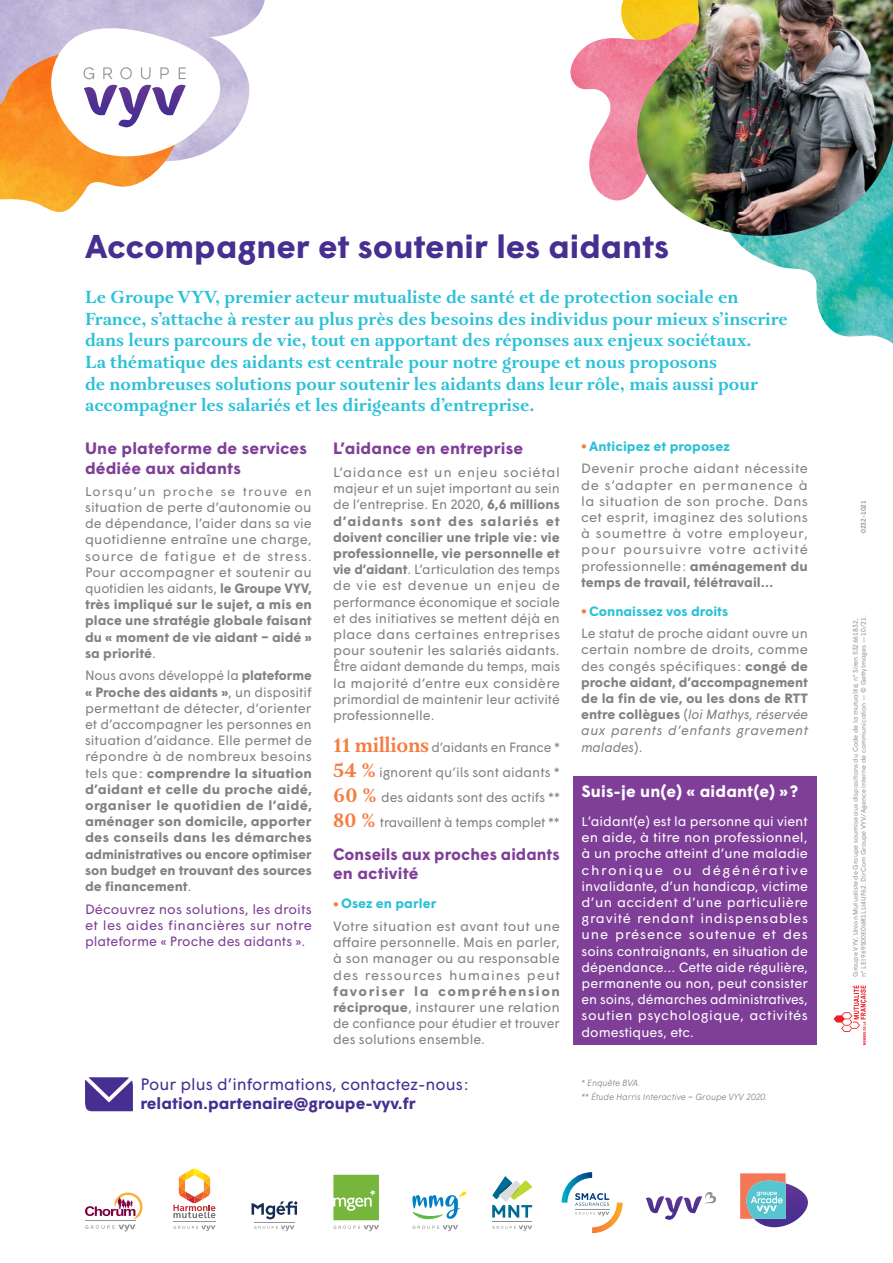
<style>
.page{position:relative;width:893px;height:1263px;background:#fff}
.page>*{position:absolute;margin:0;border:0;box-sizing:border-box;transform-origin:0 0}
.t1{font:700 33px "Wigrum";color:#472f92}
.t2{font:700 18px/21.6px "Aria Text G1";color:#2bc1d7}
.t3{font:700 16.5px/19.8px "Wigrum";letter-spacing:.01em;color:#7f3f98}
.t4{font:16.5px "Wigrum";color:#472f92}
.t5{font:700 16.5px "Wigrum";color:#472f92}
.t6{font:700 16.5px "Wigrum";letter-spacing:.01em;color:#fff}
.t7{font:13.5px/16.2px "Wigrum";color:#808284;text-align:justify}
.t8{font:700 13.5px/16.2px "Wigrum";color:#808284;text-align:justify}
.t9{font:13.5px/16.2px "Wigrum";letter-spacing:.035em;color:#fff;text-align:justify}
.t10{font:13.5px/16.2px "Wigrum";color:#7f3f98;text-align:justify}
.t11{font:13.5px/22.6px "Wigrum";letter-spacing:.025em;color:#808284}
.t12{font:12.75px "Wigrum";letter-spacing:.08em;color:#808284}
.t13{font:italic 300 9px/14.2px "Wigrum";letter-spacing:-.01em;color:#808284}
.t14{font:6.75px/8.1px "Wigrum";color:#939598}
.t15{font:500 6.75px "Wigrum";color:#939598}
.s1{font-weight:700}
.s2{font-weight:400}
.s3{font-size:10.5px;color:#f47d40}
.s4{font-weight:700;color:#2bc1d7}
.s5{font-weight:400;font-style:italic}
.s6{font-size:12.75px}
.s7{font-family:"Aria Text G1";font-weight:700;font-size:21px;color:#f47d40}
.s8{font-weight:400;font-style:normal}
</style>
<div class="page">
<img style="left:733px;top:237px;width:160px;height:107px">
<img style="left:621px;top:0;width:15px;height:23px">
<img style="left:570px;top:23px;width:66px;height:178px">
<img style="left:636px;top:0;width:257px;height:237px">
<div style="left:573px;top:776px;width:243px;height:269px;background:#7f3f98"></div>
<svg style="left:85px;top:1077px;width:48px;height:34px;background:#6551a4"></svg>
<svg style="left:834px;top:985px;width:33px;height:60px"></svg>
<svg style="left:740px;top:1173px;width:68px;height:54px"></svg>
<svg style="left:646px;top:1191px;width:71px;height:29px"></svg>
<svg style="left:562px;top:1172px;width:61px;height:61px"></svg>
<hr style="left:492px;top:1221px;width:40px;height:1px;background:#8a8c8e">
<svg style="left:492px;top:1225px;width:40px;height:6px"></svg>
<svg style="left:492px;top:1176px;width:41px;height:41px"></svg>
<svg style="left:333px;top:1175px;width:46px;height:56px"></svg>
<svg style="left:252px;top:1201px;width:45px;height:18px"></svg>
<hr style="left:254px;top:1222px;width:41px;height:1px;background:#939598">
<svg style="left:254px;top:1225px;width:40px;height:6px"></svg>
<hr style="left:173px;top:1222px;width:42px;height:1px;background:#939598">
<svg style="left:173px;top:1225px;width:42px;height:6px"></svg>
<svg style="left:173px;top:1168px;width:42px;height:50px"></svg>
<svg style="left:85px;top:1192px;width:57px;height:39px"></svg>
<svg style="left:412px;top:1191px;width:55px;height:40px"></svg>
<img style="left:0;top:0;width:265px;height:144px">
<img style="left:0;top:51px;width:185px;height:162px">
<svg style="left:50px;top:23px;width:170px;height:136px"></svg>
<h1 class="t1" style="left:85px;top:221px;width:586px">Accompagner et soutenir les aidants</h1>
<p class="t2" style="left:85px;top:287px;width:704px">Le Groupe VYV, premier acteur mutualiste de santé et de protection sociale en France, s’attache à rester au plus près des besoins des individus pour mieux s’inscrire dans leurs parcours de vie, tout en apportant des réponses aux enjeux sociétaux.<br>La thématique des aidants est centrale pour notre groupe et nous proposons<br>de nombreuses solutions pour soutenir les aidants dans leur rôle, mais aussi pour accompagner les salariés et les dirigeants d’entreprise.</p>
<p class="t3" style="left:85px;top:437px;width:223px">Une plateforme de services dédiée aux aidants</p>
<p class="t12" style="left:85px;top:482px;width:228px">Lorsqu’un proche se trouve en</p>
<p class="t7" style="left:85px;top:498px;width:228px">situation de perte d’autonomie ou de dépendance, l’aider dans sa vie quotidienne entraîne une charge, source de fatigue et de stress.<br>Pour accompagner et soutenir au quotidien les aidants, <span class="s1">le Groupe VYV, très impliqué sur le sujet, a mis en place une stratégie globale faisant du « moment de vie aidant − aidé » sa priorité</span>.</p>
<p class="t8" style="left:85px;top:666px;width:228px"><span class="s2">Nous avons développé la</span> plateforme « Proche des aidants »<span class="s2">, un dispositif permettant de détecter, d’orienter et d’accompagner les personnes en situation d’aidance. Elle permet de répondre à de nombreux besoins tels que :</span> comprendre la situation d’aidant et celle du proche aidé, organiser le quotidien de l’aidé, aménager son domicile, apporter des conseils dans les démarches administratives ou encore optimiser son budget en trouvant des sources de financement<span class="s2">.</span></p>
<p class="t10" style="left:85px;top:900px;width:228px">Découvrez nos solutions, les droits et les aides financières sur notre plateforme « Proche des aidants ».</p>
<p class="t11" style="left:581px;top:434px;width:228px"><span class="s3">●</span> <span class="s4">Anticipez et proposez<br></span>Devenir proche aidant nécessite</p>
<p class="t7" style="left:581px;top:476px;width:228px">de s’adapter en permanence à la situation de son proche. Dans cet esprit, imaginez des solutions à soumettre à votre employeur, pour poursuivre votre activité professionnelle : <span class="s1">aménagement du temps de travail, télétravail…</span></p>
<p class="t7" style="left:581px;top:599px;width:228px;line-height:22.6px"><span class="s3">●</span> <span class="s4">Connaissez vos droits<br></span>Le statut de proche aidant ouvre un</p>
<p class="t8" style="left:581px;top:641px;width:228px"><span class="s2">certain nombre de droits, comme des congés spécifiques :</span> congé de proche aidant, d’accompagnement de la fin de vie, ou les dons de RTT entre collègues <span class="s2">(</span><span class="s5">loi Mathys, réservée aux parents d’enfants gravement malades</span><span class="s2">).</span></p>
<p class="t6" style="left:581px;top:779px;width:218px">Suis-je un(e) « aidant(e) » ?</p>
<p class="t9" style="left:581px;top:812px;width:228px"><span class="s6">L</span>’aidant(e) est la personne qui vient en aide, à titre non professionnel, à un proche atteint d’une maladie chronique ou dégénérative invalidante, d’un handicap, victime d’un accident d’une particulière gravité rendant indispensables une présence soutenue et des soins contraignants, en situation de dépendance… Cette aide régulière, permanente ou non, peut consister en soins, démarches administratives, soutien psychologique, activités domestiques, etc.</p>
<p class="t3" style="left:333px;top:437px;width:192px">L’aidance en entreprise</p>
<p class="t7" style="left:333px;top:463px;width:228px">L’aidance est un enjeu sociétal majeur et un sujet important au sein de l’entreprise. En 2020, <span class="s1">6,6 millions d’aidants sont des salariés et doivent concilier une triple vie : vie professionnelle, vie personnelle et vie d’aidant</span>. L’articulation des temps de vie est devenue un enjeu de performance économique et sociale et des initiatives se mettent déjà en place dans certaines entreprises pour soutenir les salariés aidants.<br>Être aidant demande du temps, mais la majorité d’entre eux considère primordial de maintenir leur activité professionnelle.</p>
<p class="t7" style="left:333px;top:733px;width:228px;line-height:25.2px"><span class="s7">11 millions</span> d’aidants en France * <span class="s7">54 %</span> ignorent qu’ils sont aidants * <span class="s7">60 %</span> des aidants sont des actifs ** <span class="s7">80 %</span> travaillent à temps complet **</p>
<p class="t3" style="left:333px;top:843px;width:228px">Conseils aux proches aidants en activité</p>
<p class="t7" style="left:333px;top:891px;width:228px;line-height:22.6px"><span class="s3">●</span> <span class="s4">Osez en parler<br></span>Votre situation est avant tout une</p>
<p class="t7" style="left:333px;top:933px;width:228px">affaire personnelle. Mais en parler, à son manager ou au responsable des ressources humaines peut</p>
<p class="t7" style="left:333px;top:982px;width:228px"><span class="s1">favoriser la compréhension réciproque</span>, instaurer une relation de confiance pour étudier et trouver des solutions ensemble.</p>
<p class="t4" style="left:141px;top:1071px;width:330px">Pour plus d’informations, contactez-nous :</p>
<p class="t5" style="left:141px;top:1091px;width:277px">relation.partenaire@groupe-vyv.fr</p>
<p class="t13" style="left:581px;top:1075px;width:188px">* Enquête BVA.<br>** Étude Harris Interactive <span class="s8">–</span> Groupe VYV 2 020.</p>
<p class="t15" style="left:858px;top:533px;width:35px;rotate:-90deg">0232-1021</p>
<p class="t14" style="left:851px;top:977px;width:363px;rotate:-90deg">Groupe VYV, Union Mutualiste de Groupe soumise aux dispositions du Code de la mutualité, n° Siren 532 661 832, n° LEI 969500E0I6R1LLI4UF62. DirCom Groupe VYV/Agence interne de communication — © GettyImages — 10/21.</p>
</div>
